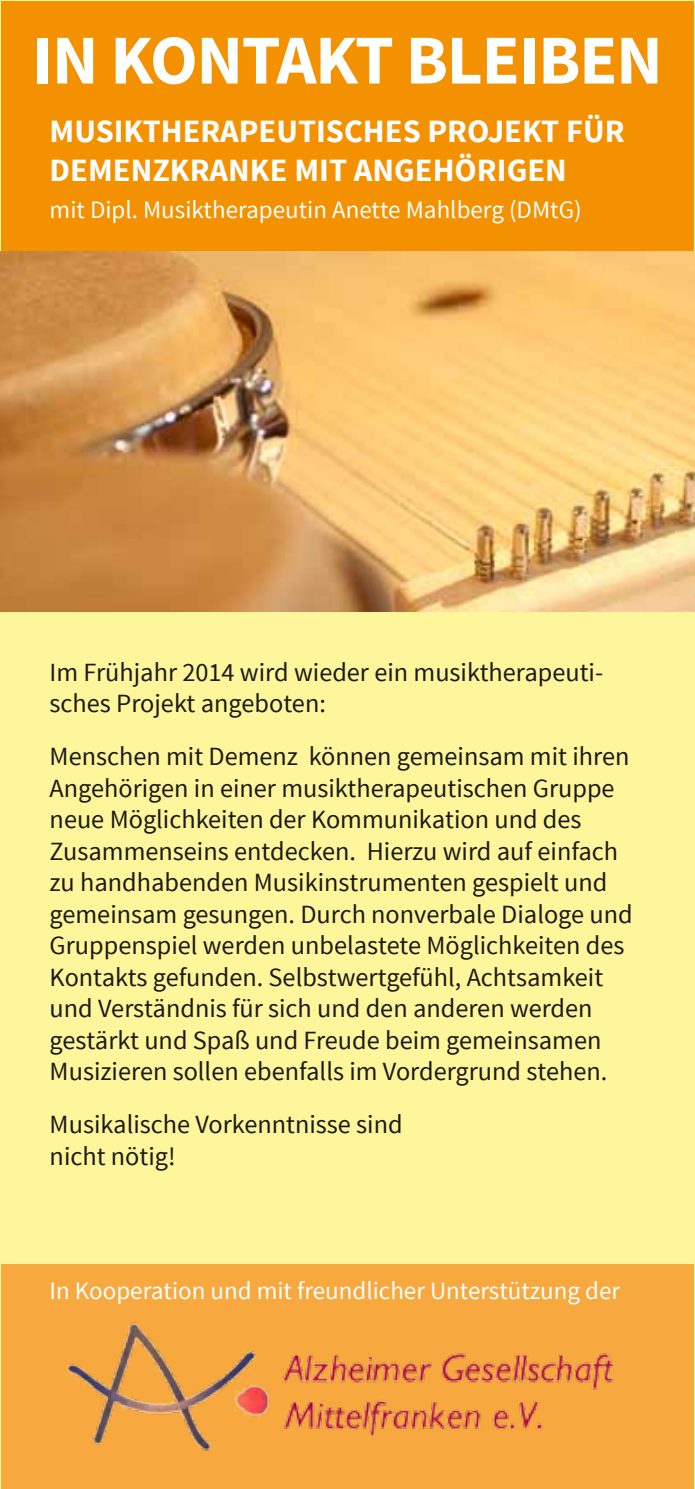
<style>
.page{position:relative;width:695px;height:1489px;background:#fff}
.page>*{position:absolute;margin:0;border:0;box-sizing:border-box;transform-origin:0 0}
.t1{font:700 70px "Source Sans Pro";letter-spacing:-.02em;color:#fff}
.t2{font:700 32.5px/39px "Source Sans Pro";color:#fff}
.t3{font:26.25px/31.5px "Source Sans Pro";color:#1a1a18}
.t4{font:25px "Source Sans Pro";color:#fff}
</style>
<div class="page">
<div style="left:0;top:0;width:694px;height:1488px;background:#fff59a"></div>
<div style="left:1px;top:1px;width:692px;height:251px;background:#f39100"></div>
<div style="left:1px;top:1264px;width:692px;height:224px;background:#f7a93f"></div>
<img style="left:0;top:252px;width:694px;height:359px">
<img style="left:67px;top:1322px;width:547px;height:129px">
<h1 class="t1" style="left:32px;top:15px;width:631px">IN KONTAKT BLEIBEN</h1>
<p class="t2" style="left:50px;top:113px;width:576px">MUSIKTHERAPEUTISCHES PROJEKT FÜR<br>DEMENZKRANKE MIT ANGEHÖRIGEN</p>
<p class="t4" style="left:50px;top:194px;width:533px">mit Dipl. Musiktherapeutin Anette Mahlberg (DMtG)</p>
<p class="t3" style="left:50px;top:657px;width:555px">Im Frühjahr 2014 wird wieder ein musiktherapeuti&shy;sches Projekt angeboten:</p>
<p class="t3" style="left:50px;top:741px;width:584px">Menschen mit Demenz können gemeinsam mit ihren Angehörigen in einer musiktherapeutischen Gruppe neue Möglichkeiten der Kommunikation und des Zusammenseins entdecken. Hierzu wird auf einfach zu handhabenden Musikinstrumenten gespielt und gemeinsam gesungen. Durch nonverbale Dialoge und Gruppenspiel werden unbelastete Möglichkeiten des Kontakts gefunden. Selbstwertgefühl, Achtsamkeit und Verständnis für sich und den anderen werden gestärkt und Spaß und Freude beim gemeinsamen Musizieren sollen ebenfalls im Vordergrund stehen.</p>
<p class="t3" style="left:50px;top:1109px;width:354px">Musikalische Vorkenntnisse sind nicht nötig!</p>
<p class="t4" style="left:50px;top:1274px;width:572px">In Kooperation und mit freundlicher Unterstützung der</p>
</div>
